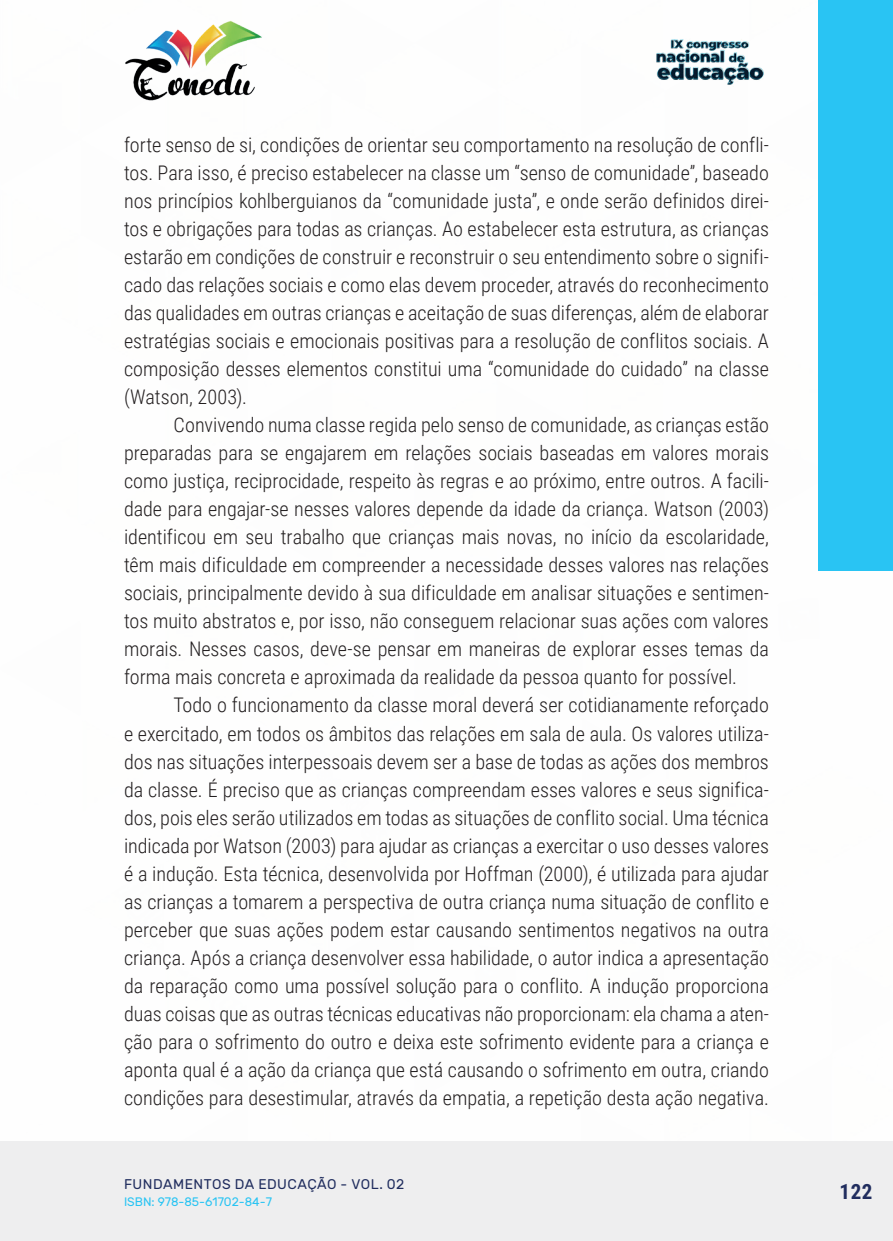
<style>
.page{position:relative;width:893px;height:1241px;background:#fff}
.page>*{position:absolute;margin:0;border:0;box-sizing:border-box;transform-origin:0 0}
.t1{font:700 21px "Roboto Condensed";color:#202d5e}
._9_CORPO{font:300 20.12px/28px "Roboto Condensed";color:#231f20;text-align:justify}
.t2{font:14px "Rubik";letter-spacing:.03em;color:#202d5e}
.t3{font:12.25px "Rubik";color:#29c4f3}
</style>
<div class="page">
<div style="left:0;top:1141px;width:893px;height:99px;background:#eeeeef"></div>
<div style="left:819px;top:0;width:74px;height:570px;background:#29c4f3"></div>
<img style="left:125px;top:20px;width:137px;height:81px">
<img style="left:656px;top:39px;width:108px;height:46px">
<p class="_9_CORPO" style="left:124px;top:130px;width:646px">forte senso de si, condições de orientar seu comportamento na resolução de confli&shy;tos. Para isso, é preciso estabelecer na classe um “senso de comunidade”, baseado nos princípios kohlberguianos da “comunidade justa”, e onde serão definidos direi&shy;tos e obrigações para todas as crianças. Ao estabelecer esta estrutura, as crianças estarão em condições de construir e reconstruir o seu entendimento sobre o signifi&shy;cado das relações sociais e como elas devem proceder, através do reconhecimento das qualidades em outras crianças e aceitação de suas diferenças, além de elaborar estratégias sociais e emocionais positivas para a resolução de conflitos sociais. A composição desses elementos constitui uma “comunidade do cuidado” na classe (Watson, 2003).</p>
<p class="_9_CORPO" style="left:124px;top:410px;width:646px;text-indent:50px">Convivendo numa classe regida pelo senso de comunidade, as crianças estão preparadas para se engajarem em relações sociais baseadas em valores morais como justiça, reciprocidade, respeito às regras e ao próximo, entre outros. A facili&shy;dade para engajar-se nesses valores depende da idade da criança. Watson (2003) identificou em seu trabalho que crianças mais novas, no início da escolaridade, têm mais dificuldade em compreender a necessidade desses valores nas relações sociais, principalmente devido à sua dificuldade em analisar situações e sentimen&shy;tos muito abstratos e, por isso, não conseguem relacionar suas ações com valores morais. Nesses casos, deve-se pensar em maneiras de explorar esses temas da forma mais concreta e aproximada da realidade da pessoa quanto for possível.</p>
<p class="_9_CORPO" style="left:124px;top:690px;width:646px;text-indent:50px">Todo o funcionamento da classe moral deverá ser cotidianamente reforçado e exercitado, em todos os âmbitos das relações em sala de aula. Os valores utiliza&shy;dos nas situações interpessoais devem ser a base de todas as ações dos membros da classe. É preciso que as crianças compreendam esses valores e seus significa&shy;dos, pois eles serão utilizados em todas as situações de conflito social. Uma técnica indicada por Watson (2003) para ajudar as crianças a exercitar o uso desses valores é a indução. Esta técnica, desenvolvida por Hoffman (2000), é utilizada para ajudar as crianças a tomarem a perspectiva de outra criança numa situação de conflito e perceber que suas ações podem estar causando sentimentos negativos na outra criança. Após a criança desenvolver essa habilidade, o autor indica a apresentação da reparação como uma possível solução para o conflito. A indução proporciona duas coisas que as outras técnicas educativas não proporcionam: ela chama a aten&shy;ção para o sofrimento do outro e deixa este sofrimento evidente para a criança e aponta qual é a ação da criança que está causando o sofrimento em outra, criando condições para desestimular, através da empatia, a repetição desta ação negativa.</p>
<p class="t2" style="left:124px;top:1175px;width:282px">FUNDAMENTOS DA EDUCAÇÃO - VOL. 02</p>
<p class="t3" style="left:124px;top:1194px;width:149px">ISBN: 978-85-61702-84-7</p>
<p class="t1" style="left:839px;top:1176px;width:34px">122</p>
</div>
